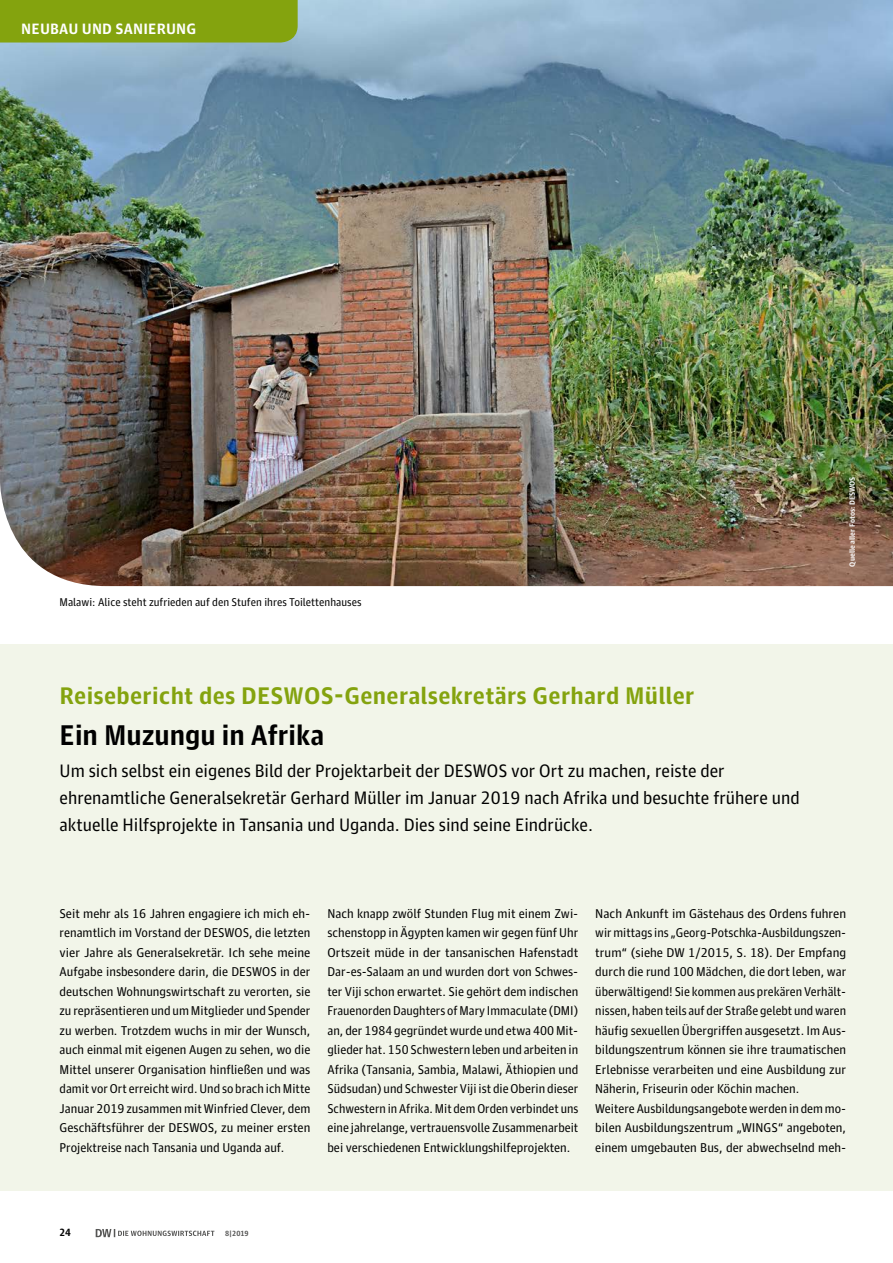
<style>
.page{position:relative;width:893px;height:1263px;background:#fff}
.page>*{position:absolute;margin:0;border:0;box-sizing:border-box;transform-origin:0 0}
.t1{font:700 28.5px "Guardian Agate Sans 1";color:#000}
.t2{font:700 24px "Guardian Agate Sans 1";letter-spacing:.01em;color:#84a30e}
.t3{font:18px/27px "Guardian Agate Sans 1";color:#000}
.t4{font:700 15px "Guardian Agate Sans 1";letter-spacing:.01em;color:#fff}
.t5{font:12.75px/19.5px "Guardian Agate Sans 1";color:#000;text-align:justify}
.t6{font:11.25px "Guardian Agate Sans 1";color:#000}
.t7{font:700 10.5px "Guardian Agate Sans 1";color:#000}
.t8{font:700 7.5px "Guardian Agate Sans 1";color:#fff}
.t9{font:700 7.5px "Guardian Agate Sans 1";color:#565655}
</style>
<div class="page">
<svg style="left:96px;top:1229px;width:118px;height:8px"></svg>
<img style="left:0;top:0;width:893px;height:586px">
<div style="left:0;top:0;width:298px;height:43px;background:#84a30e"></div>
<div style="left:0;top:645px;width:893px;height:546px;background:#f2f5e9"></div>
<p class="t4" style="left:21px;top:18px;width:177px">NEUBAU UND SANIERUNG</p>
<p class="t6" style="left:60px;top:594px;width:303px">Malawi: Alice steht zufrieden auf den Stufen ihres Toilettenhauses</p>
<h2 class="t2" style="left:60px;top:679px;width:637px">Reisebericht des DESWOS-Generalsekretärs Gerhard Müller</h2>
<h1 class="t1" style="left:60px;top:716px;width:266px">Ein Muzungu in Afrika</h1>
<p class="t3" style="left:60px;top:756px;width:742px">Um sich selbst ein eigenes Bild der Projektarbeit der DESWOS vor Ort zu machen, reiste der ehrenamtliche Generalsekretär Gerhard Müller im Januar 2019 nach Afrika und besuchte frühere und aktuelle Hilfsprojekte in Tansania und Uganda. Dies sind seine Eindrücke.</p>
<p class="t8" style="left:847px;top:567px;width:91px;rotate:-90deg">Quelle aller Fotos: DESWOS</p>
<p class="t5" style="left:60px;top:902px;width:252px">Seit mehr als 16 Jahren engagiere ich mich eh&shy;renamtlich im Vorstand der DESWOS, die letzten vier Jahre als Generalsekretär. Ich sehe meine Aufgabe insbesondere darin, die DESWOS in der deutschen Wohnungswirtschaft zu verorten, sie zu repräsentieren und um Mitglieder und Spender zu werben. Trotzdem wuchs in mir der Wunsch, auch einmal mit eigenen Augen zu sehen, wo die Mittel unserer Organisation hinfließen und was damit vor Ort erreicht wird. Und so brach ich Mitte Januar 2019 zusammen mit Winfried Clever, dem Geschäftsführer der DESWOS, zu meiner ersten Projektreise nach Tansania und Uganda auf.</p>
<p class="t5" style="left:327px;top:902px;width:252px">Nach knapp zwölf Stunden Flug mit einem Zwi&shy;schenstopp in Ägypten kamen wir gegen fünf Uhr Ortszeit müde in der tansanischen Hafenstadt Dar-es-Salaam an und wurden dort von Schwes&shy;ter Viji schon erwartet. Sie gehört dem indischen Frauenorden Daughters of Mary Immaculate (DMI) an, der 1984 gegründet wurde und etwa 400 Mit&shy;glieder hat. 150 Schwestern leben und arbeiten in Afrika (Tansania, Sambia, Malawi, Äthiopien und Südsudan) und Schwester Viji ist die Oberin dieser Schwestern in Afrika. Mit dem Orden verbindet uns eine jahrelange, vertrauensvolle Zusammenarbeit bei verschiedenen Entwicklungshilfeprojekten.</p>
<p class="t5" style="left:595px;top:902px;width:252px;text-align:left">Nach Ankunft im Gästehaus des Ordens fuhren wir mittags ins „Georg-Potschka-Ausbildungszen&shy;trum“ (siehe DW 1/2015, S. 18). Der Empfang durch die rund 100 Mädchen, die dort leben, war überwältigend! Sie kommen aus prekären Verhält&shy;nissen, haben teils auf der Straße gelebt und waren häufig sexuellen Übergriffen ausgesetzt. Im Aus&shy;bildungszentrum können sie ihre traumatischen Erlebnisse verarbeiten und eine Ausbildung zur Näherin, Friseurin oder Köchin machen.<br>Weitere Ausbildungsangebote werden in dem mo&shy;bilen Ausbildungszentrum „WINGS“ angeboten, einem umgebauten Bus, der abwechselnd meh-</p>
<p class="t7" style="left:60px;top:1225px;width:13px">24</p>
<p class="t9" style="left:225px;top:1228px;width:25px">8 | 2019</p>
</div>
